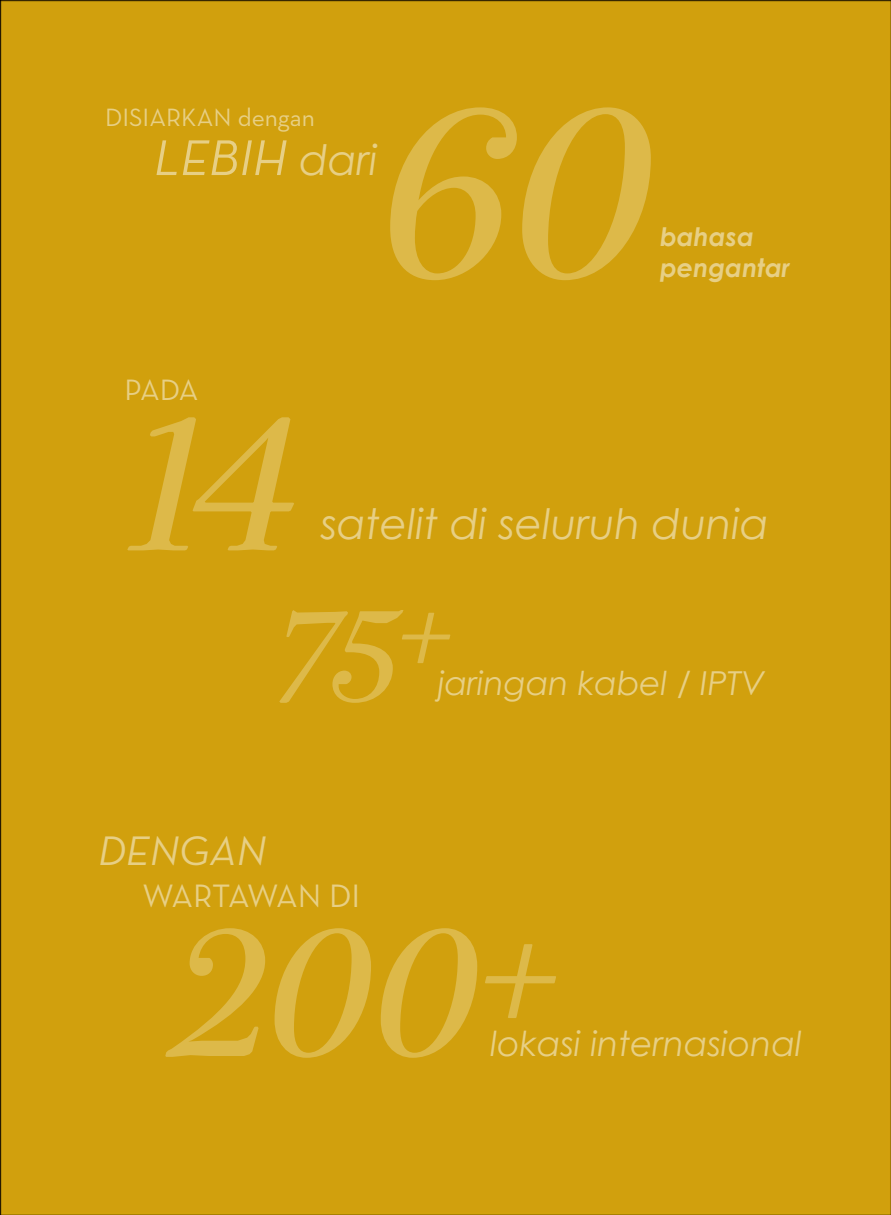
<style>
.page{position:relative;width:891px;height:1215px;background:#d1a00d}
.page>*{position:absolute;margin:0;border:0;box-sizing:border-box;transform-origin:0 0}
.t1{font:italic 240px "Paperback 48";color:#ddb949}
.t2{font:italic 187.5px "Paperback 48";color:#ddb949}
.t3{font:italic 180px "Paperback 48";color:#ddb949}
.t4{font:italic 129px "Paperback 48";color:#ddb949}
.t5{font:italic 51px "Neutra Text";color:#e7cf85}
.t6{font:italic 42px "Century Gothic";color:#e7cf85}
.t7{font:italic 42px "Neutra Text";color:#e7cf85}
.t8{font:italic 34.5px "Century Gothic";color:#e7cf85}
.t9{font:italic 33px "Century Gothic";color:#e7cf85}
.t10{font:33px "Neutra Text";letter-spacing:-.045em;color:#e7cf85}
.t11{font:30px "Neutra Text";color:#e7cf85}
.t12{font:25.5px "Neutra Text";color:#e7cf85}
.t13{font:italic 700 25.5px/30.6px "Century Gothic";color:#e7cf85}
.s1{font-family:"Century Gothic";font-size:42px}
</style>
<div class="page">
<p class="t12" style="left:105px;top:102px;width:212px">DISIARKAN dengan</p>
<p class="t5" style="left:154px;top:127px;width:226px">LEBIH <span class="s1">dari</span></p>
<h1 class="t1" style="left:382px;top:56px;width:275px">60</h1>
<p class="t13" style="left:660px;top:221px;width:132px">bahasa pengantar</p>
<p class="t11" style="left:124px;top:372px;width:76px">PADA</p>
<h2 class="t2" style="left:140px;top:377px;width:163px">14</h2>
<p class="t6" style="left:321px;top:494px;width:449px">satelit di seluruh dunia</p>
<h3 class="t4" style="left:279px;top:582px;width:175px">75<sup>+</sup></h3>
<p class="t9" style="left:438px;top:660px;width:328px">jaringan kabel / IPTV</p>
<p class="t7" style="left:98px;top:825px;width:169px">DENGAN</p>
<p class="t10" style="left:142px;top:875px;width:219px">WARTAWAN DI</p>
<h3 class="t3" style="left:179px;top:889px;width:382px">200<sup>+</sup></h3>
<p class="t8" style="left:490px;top:1020px;width:313px">lokasi internasional</p>
</div>
